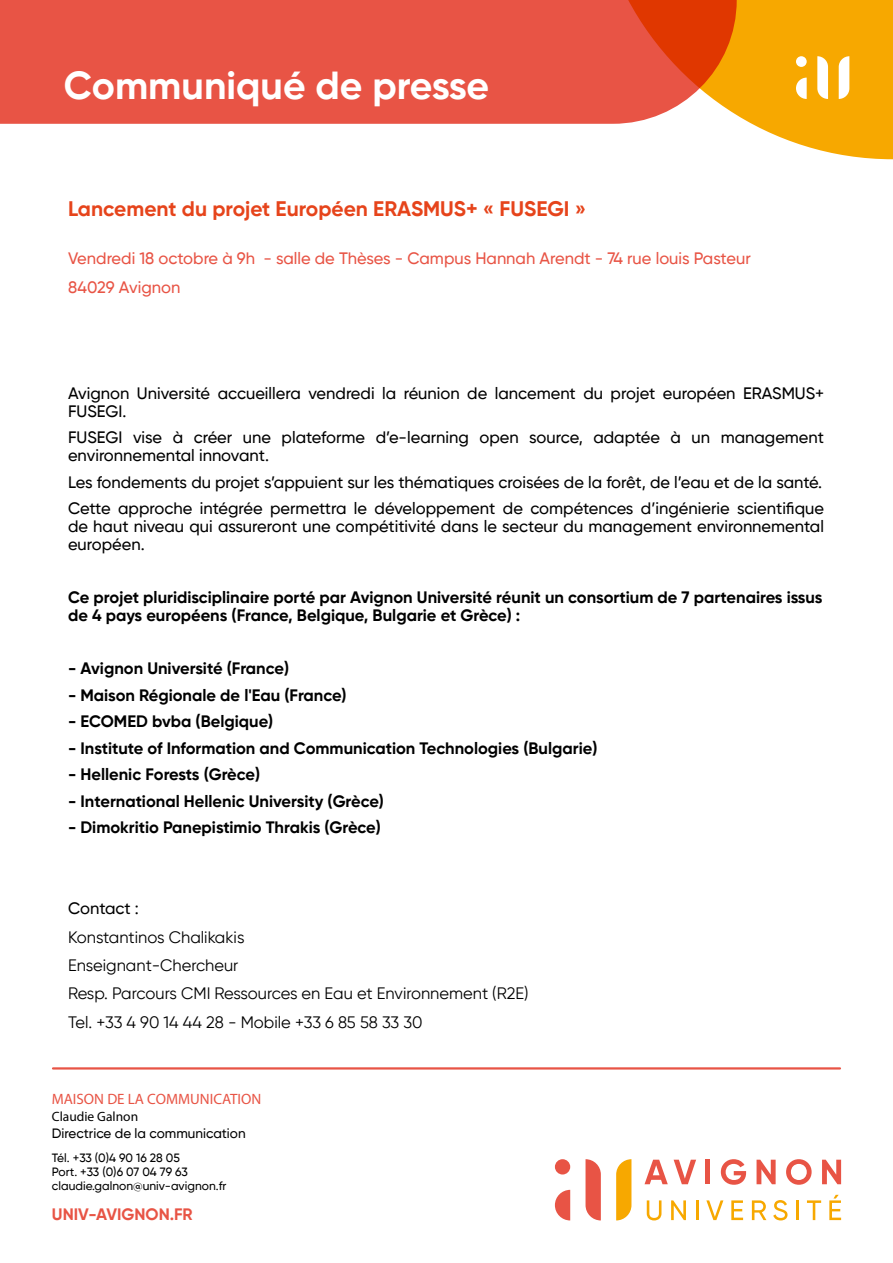
<style>
.page{position:relative;width:893px;height:1263px;background:#fff}
.page>*{position:absolute;margin:0;border:0;box-sizing:border-box;transform-origin:0 0}
.t1{font:700 39px "Gilroy";color:#fff}
.t2{font:700 21px "Gilroy";color:#e6441b}
.t3{font:500 16.5px/18px "Gilroy";color:#000}
.t4{font:700 16.5px/18px "Gilroy";color:#000}
.t5{font:16.5px/28.3px "Gilroy";color:#000}
.t6{font:500 16.5px/28.3px "Gilroy";color:#e85445}
.t7{font:700 16.5px "Gilroy";color:#e85445}
.t8{font:15px "Myriad Pro";color:#e85445}
.t9{font:500 13.5px "Gilroy";color:#000}
.t10{font:13.5px "Myriad Pro";color:#000}
.t11{font:500 12px/14.4px "Gilroy";color:#000}
</style>
<div class="page">
<hr style="left:53px;top:1067px;width:787px;height:2px;background:#e85445">
<div style="left:555px;top:1159px;width:15px;height:15px;background:#e85445;border-radius:50%"></div>
<svg style="left:555px;top:1190px;width:15px;height:30px"></svg>
<svg style="left:585px;top:1159px;width:16px;height:61px"></svg>
<svg style="left:616px;top:1159px;width:15px;height:61px"></svg>
<svg style="left:644px;top:1160px;width:24px;height:24px"></svg>
<svg style="left:674px;top:1160px;width:22px;height:24px"></svg>
<div style="left:705px;top:1160px;width:5px;height:24px;background:#e85445"></div>
<svg style="left:721px;top:1159px;width:25px;height:26px"></svg>
<svg style="left:756px;top:1160px;width:20px;height:24px"></svg>
<svg style="left:786px;top:1159px;width:26px;height:26px"></svg>
<svg style="left:822px;top:1160px;width:19px;height:24px"></svg>
<svg style="left:647px;top:1200px;width:14px;height:20px"></svg>
<svg style="left:671px;top:1200px;width:15px;height:20px"></svg>
<hr style="left:696px;top:1200px;width:2px;height:20px;background:#f7a800">
<svg style="left:706px;top:1200px;width:17px;height:20px"></svg>
<svg style="left:731px;top:1200px;width:12px;height:20px"></svg>
<svg style="left:752px;top:1200px;width:14px;height:20px"></svg>
<svg style="left:773px;top:1200px;width:14px;height:20px"></svg>
<hr style="left:796px;top:1200px;width:3px;height:20px;background:#f7a800">
<svg style="left:807px;top:1200px;width:14px;height:20px"></svg>
<svg style="left:829px;top:1195px;width:12px;height:25px"></svg>
<div style="left:0;top:0;width:618px;height:124px;background:#e85445"></div>
<svg style="left:618px;top:0;width:275px;height:159px"></svg>
<h1 class="t1" style="left:64px;top:61px;width:427px">Communiqué de presse</h1>
<p class="t2" style="left:68px;top:196px;width:520px">Lancement du projet Européen ERASMUS+ « FUSEGI »</p>
<p class="t6" style="left:68px;top:244px;width:684px">Vendredi 18 octobre à 9h - salle de Thèses - Campus Hannah Arendt - 74 rue louis Pasteur<br>84029 Avignon</p>
<p class="t3" style="left:68px;top:384px;width:758px">Avignon Université accueillera vendredi la réunion de lancement du projet européen ERASMUS+<br>FUSEGI.</p>
<p class="t3" style="left:68px;top:428px;width:758px">FUSEGI vise à créer une plateforme d’e-learning open source, adaptée à un management environnemental innovant.</p>
<p class="t3" style="left:68px;top:468px;width:758px;line-height:26.5px">Les fondements du projet s’appuient sur les thématiques croisées de la forêt, de l’eau et de la santé.<br>Cette approche intégrée permettra le développement de compétences d’ingénierie scientifique</p>
<p class="t3" style="left:68px;top:517px;width:757px">de haut niveau qui assureront une compétitivité dans le secteur du management environnemental européen.</p>
<p class="t4" style="left:68px;top:588px;width:756px">Ce projet pluridisciplinaire porté par Avignon Université réunit un consortium de 7 partenaires issus de 4 pays européens (France, Belgique, Bulgarie et Grèce) :</p>
<p class="t4" style="left:68px;top:659px;width:223px">- Avignon Université (France)</p>
<p class="t4" style="left:68px;top:686px;width:280px">- Maison Régionale de l'Eau (France)</p>
<p class="t4" style="left:68px;top:712px;width:207px">- ECOMED bvba (Belgique)</p>
<p class="t4" style="left:68px;top:739px;width:531px">- Institute of Information and Communication Technologies (Bulgarie)</p>
<p class="t4" style="left:68px;top:765px;width:194px">- Hellenic Forests (Grèce)</p>
<p class="t4" style="left:68px;top:792px;width:317px">- International Hellenic University (Grèce)</p>
<p class="t4" style="left:68px;top:818px;width:314px">- Dimokritio Panepistimio Thrakis (Grèce)</p>
<p class="t3" style="left:68px;top:899px;width:72px">Contact :</p>
<p class="t5" style="left:68px;top:923px;width:462px">Konstantinos Chalikakis<br>Enseignant-Chercheur<br>Resp. Parcours CMI Ressources en Eau et Environnement (R2E)<br>Tel. +33 4 90 14 44 28 - Mobile +33 6 85 58 33 30</p>
<p class="t8" style="left:52px;top:1090px;width:211px">MAISON DE LA COMMUNICATION</p>
<p class="t10" style="left:52px;top:1108px;width:88px">Claudie Galnon</p>
<p class="t9" style="left:52px;top:1125px;width:195px">Directrice de la communication</p>
<p class="t11" style="left:52px;top:1150px;width:176px">Tél. +33 (0)4 90 16 28 05<br>Port. +33 (0)6 07 04 79 63 claudie.galnon@univ-avignon.fr</p>
<p class="t7" style="left:52px;top:1204px;width:142px">UNIV-AVIGNON.FR</p>
</div>
